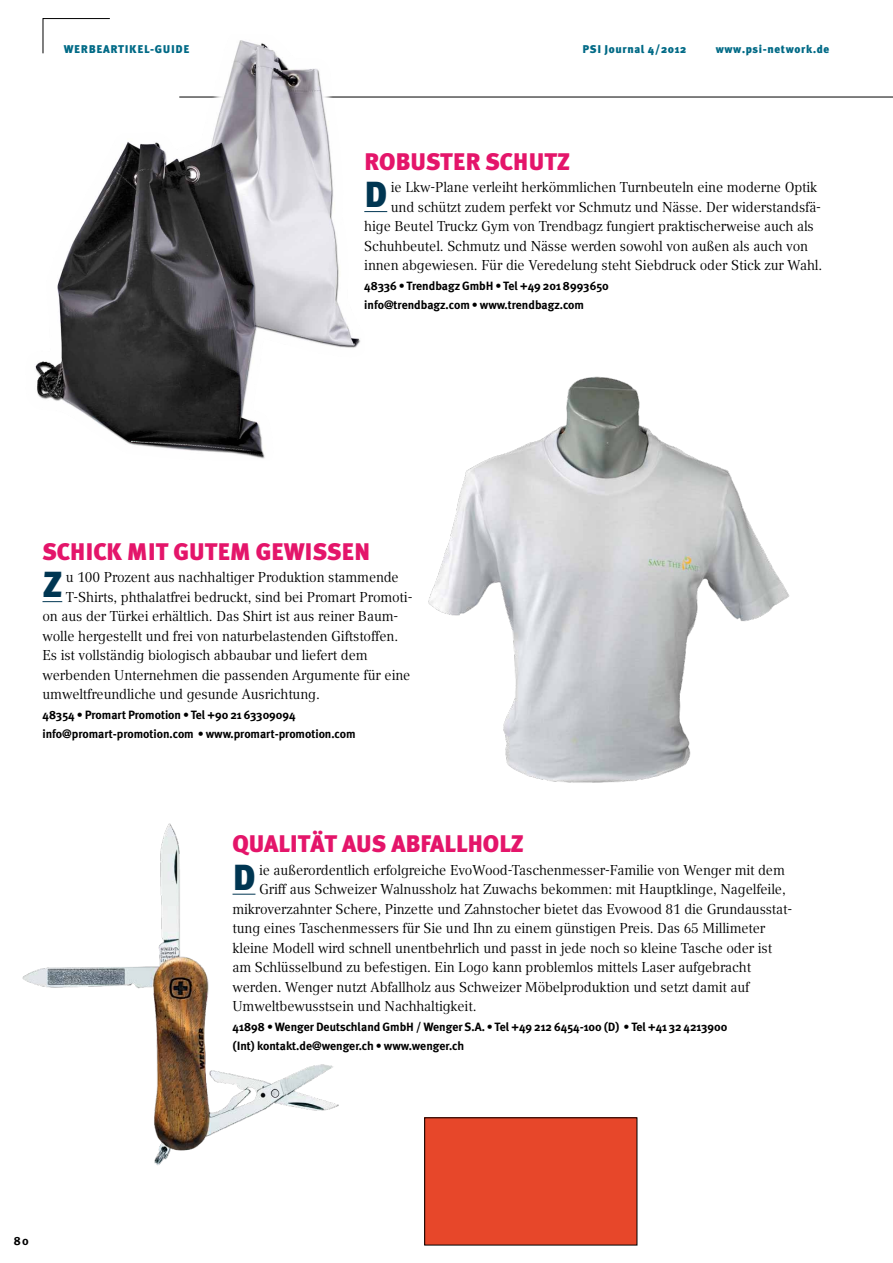
<style>
.page{position:relative;width:893px;height:1263px;background:#fff}
.page>*{position:absolute;margin:0;border:0;box-sizing:border-box;transform-origin:0 0}
.t1{font:900 36.3px "Meta Plus";color:#003652}
.t2{font:900 24px "Meta Plus";letter-spacing:-.01em;color:#e4156a}
.t3{font:14.25px "Compatil Text LT";letter-spacing:-.01em;color:#000}
.t4{font:700 12px/19.5px "Meta Plus";color:#000}
.t5{font:900 11.25px "Meta Plus";letter-spacing:.06em;color:#016a86}
</style>
<div class="page">
<hr style="left:179px;top:97px;width:714px;height:1px;background:#000">
<svg style="left:42px;top:18px;width:68px;height:17px"></svg>
<svg style="left:364px;top:211px;width:23px;height:1px"></svg>
<img style="left:35px;top:35px;width:329px;height:424px">
<img style="left:22px;top:823px;width:317px;height:342px">
<svg style="left:43px;top:601px;width:19px;height:1px"></svg>
<img style="left:428px;top:376px;width:362px;height:407px">
<div style="left:425px;top:1118px;width:212px;height:127px;background:#e7472a"></div>
<p class="t5" style="left:64px;top:43px;width:127px">WERBEARTIKEL-GUIDE</p>
<p class="t5" style="left:583px;top:43px;width:105px">PSI JOURNAL 4/2012</p>
<p class="t5" style="left:716px;top:43px;width:115px">WWW.PSI-NETWORK.DE</p>
<h2 class="t2" style="left:364px;top:147px;width:207px">ROBUSTER SCHUTZ</h2>
<h1 class="t1" style="left:364px;top:173px;width:21px">D</h1>
<p class="t3" style="left:391px;top:179px;width:428px">ie Lkw-Plane verleiht herkömmlichen Turnbeuteln eine moderne Optik</p>
<p class="t3" style="left:391px;top:198px;width:432px">und schützt zudem perfekt vor Schmutz und Nässe. Der widerstandsfä-</p>
<p class="t3" style="left:364px;top:218px;width:451px">hige Beutel Truckz Gym von Trendbagz fungiert praktischerweise auch als</p>
<p class="t3" style="left:364px;top:237px;width:445px">Schuhbeutel. Schmutz und Nässe werden sowohl von außen als auch von</p>
<p class="t3" style="left:364px;top:257px;width:459px">innen abgewiesen. Für die Veredelung steht Siebdruck oder Stick zur Wahl.</p>
<p class="t4" style="left:364px;top:276px;width:246px">48336 • Trendbagz GmbH • Tel +49 201 8993650 info@trendbagz.com • www.trendbagz.com</p>
<h2 class="t2" style="left:43px;top:537px;width:330px">SCHICK MIT GUTEM GEWISSEN</h2>
<h1 class="t1" style="left:43px;top:563px;width:19px">Z</h1>
<p class="t3" style="left:66px;top:569px;width:334px">u 100 Prozent aus nachhaltiger Produktion stammende</p>
<p class="t3" style="left:66px;top:588px;width:348px">T-Shirts, phthalatfrei bedruckt, sind bei Promart Promoti-</p>
<p class="t3" style="left:43px;top:608px;width:357px">on aus der Türkei erhältlich. Das Shirt ist aus reiner Baum-</p>
<p class="t3" style="left:43px;top:627px;width:357px">wolle hergestellt und frei von naturbelastenden Giftstoffen.</p>
<p class="t3" style="left:43px;top:647px;width:327px">Es ist vollständig biologisch abbaubar und liefert dem</p>
<p class="t3" style="left:43px;top:666px;width:369px">werbenden Unternehmen die passenden Argumente für eine</p>
<p class="t3" style="left:43px;top:686px;width:279px">umweltfreundliche und gesunde Ausrichtung.</p>
<p class="t4" style="left:43px;top:705px;width:315px">48354 • Promart Promotion • Tel +90 21 63309094 info@promart-promotion.com • www.promart-promotion.com</p>
<h2 class="t2" style="left:233px;top:830px;width:293px">QUALITÄT AUS ABFALLHOLZ</h2>
<h1 class="t1" style="left:233px;top:856px;width:21px">D</h1>
<p class="t3" style="left:259px;top:861px;width:527px">ie außerordentlich erfolgreiche EvoWood-Taschenmesser-Familie von Wenger mit dem</p>
<p class="t3" style="left:259px;top:881px;width:528px">Griff aus Schweizer Walnussholz hat Zuwachs bekommen: mit Hauptklinge, Nagelfeile,</p>
<p class="t3" style="left:233px;top:900px;width:561px">mikroverzahnter Schere, Pinzette und Zahnstocher bietet das Evowood 81 die Grundausstat-</p>
<p class="t3" style="left:233px;top:920px;width:534px">tung eines Taschenmessers für Sie und Ihn zu einem günstigen Preis. Das 65 Millimeter</p>
<p class="t3" style="left:233px;top:939px;width:541px">kleine Modell wird schnell unentbehrlich und passt in jede noch so kleine Tasche oder ist</p>
<p class="t3" style="left:233px;top:959px;width:520px">am Schlüsselbund zu befestigen. Ein Logo kann problemlos mittels Laser aufgebracht</p>
<p class="t3" style="left:233px;top:978px;width:518px">werden. Wenger nutzt Abfallholz aus Schweizer Möbelproduktion und setzt damit auf</p>
<p class="t3" style="left:233px;top:998px;width:245px">Umweltbewusstsein und Nachhaltigkeit.</p>
<p class="t4" style="left:233px;top:1017px;width:496px">41898 • Wenger Deutschland GmbH / Wenger S.A. • Tel +49 212 6454-100 (D) • Tel +41 32 4213900 (Int) kontakt.de@wenger.ch • www.wenger.ch</p>
<p class="t4" style="left:14px;top:1231px;width:16px">80</p>
</div>
